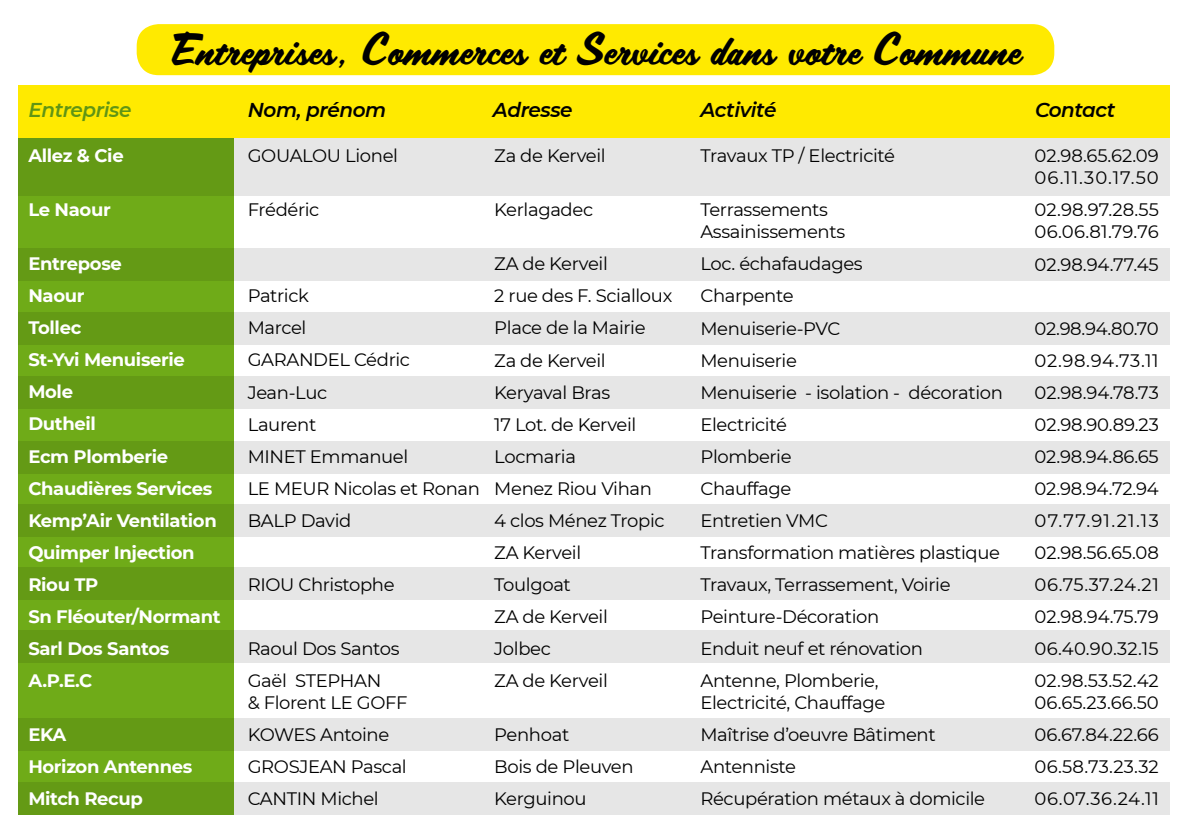
<style>
.page{position:relative;width:1191px;height:840px;background:#fff}
.page>*{position:absolute;margin:0;border:0;box-sizing:border-box;transform-origin:0 0}
.t1{font:40px "Scriptorama Tradeshow JF";color:#000}
.t2{font:italic 600 20px "Montserrat";letter-spacing:-.02em;color:#000}
.t3{font:italic 600 20px "Montserrat";letter-spacing:-.02em;color:#609515}
.t4{font:18px/32px "Montserrat";letter-spacing:-.02em;color:#000}
.t5{font:700 18px/32px "Montserrat";letter-spacing:-.02em;color:#fff}
.t6{font:18px/22px "Montserrat";letter-spacing:.025em;color:#000}
.t7{font:18px/22px "Montserrat";letter-spacing:.005em;color:#000}
</style>
<div class="page">
<div style="left:18px;top:137px;width:215px;height:677px;background:#6fab18"></div>
<svg style="left:18px;top:137px;width:1151px;height:59px;background:#ced8bb"></svg>
<svg style="left:18px;top:248px;width:1151px;height:32px;background:#cdd7be"></svg>
<svg style="left:18px;top:441px;width:1151px;height:32px;background:#cdd7be"></svg>
<svg style="left:18px;top:312px;width:1151px;height:32px;background:#cdd7be"></svg>
<svg style="left:18px;top:504px;width:1151px;height:32px;background:#cdd7be"></svg>
<svg style="left:18px;top:376px;width:1151px;height:33px;background:#cdd7be"></svg>
<svg style="left:18px;top:567px;width:1151px;height:32px;background:#cdd7be"></svg>
<svg style="left:18px;top:717px;width:1151px;height:32px;background:#ced8bf"></svg>
<div style="left:18px;top:85px;width:1151px;height:52px;background:#ffea00"></div>
<svg style="left:18px;top:782px;width:1151px;height:32px;background:#cdd7be"></svg>
<svg style="left:18px;top:630px;width:1151px;height:32px;background:#cdd7be"></svg>
<div style="left:137px;top:24px;width:917px;height:51px;background:#ffea00;border-radius:22px"></div>
<h1 class="t1" style="left:170px;top:22px;width:852px">Entreprises, Commerces et Services dans votre Commune</h1>
<p class="t3" style="left:28px;top:96px;width:105px">Entreprise</p>
<p class="t2" style="left:248px;top:96px;width:140px">Nom, prénom</p>
<p class="t2" style="left:493px;top:96px;width:81px">Adresse</p>
<p class="t2" style="left:700px;top:96px;width:77px">Activité</p>
<p class="t2" style="left:1035px;top:96px;width:82px">Contact</p>
<p class="t5" style="left:28px;top:139px;width:97px">Allez &amp; Cie</p>
<p class="t5" style="left:28px;top:193px;width:84px">Le Naour</p>
<p class="t5" style="left:28px;top:247px;width:194px">Entrepose<br>Naour<br>Tollec<br>St-Yvi Menuiserie<br>Mole<br>Dutheil<br>Ecm Plomberie<br>Chaudières Services<br>Kemp’Air Ventilation<br>Quimper Injection<br>Riou TP<br>Sn Fléouter/Normant<br>Sarl Dos Santos<br>A.P.E.C</p>
<p class="t5" style="left:28px;top:717px;width:166px">EKA<br>Horizon Antennes<br>Mitch Recup</p>
<p class="t4" style="left:248px;top:139px;width:152px">GOUALOU Lionel</p>
<p class="t4" style="left:494px;top:139px;width:113px">Za de Kerveil</p>
<p class="t4" style="left:248px;top:193px;width:73px">Frédéric</p>
<p class="t4" style="left:248px;top:279px;width:234px">Patrick<br>Marcel<br>GARANDEL Cédric<br>Jean-Luc<br>Laurent<br>MINET Emmanuel<br>LE MEUR Nicolas et Ronan<br>BALP David</p>
<p class="t4" style="left:248px;top:567px;width:148px">RIOU Christophe</p>
<p class="t4" style="left:248px;top:631px;width:153px">Raoul Dos Santos<br>Gaël STEPHAN</p>
<p class="t4" style="left:248px;top:685px;width:161px">&amp; Florent LE GOFF<br>KOWES Antoine<br>GROSJEAN Pascal<br>CANTIN Michel</p>
<p class="t4" style="left:494px;top:193px;width:100px">Kerlagadec</p>
<p class="t4" style="left:494px;top:247px;width:179px">ZA de Kerveil<br>2 rue des F. Scialloux<br>Place de la Mairie<br>Za de Kerveil<br>Keryaval Bras<br>17 Lot. de Kerveil<br>Locmaria<br>Menez Riou Vihan<br>4 clos Ménez Tropic<br>ZA Kerveil<br>Toulgoat<br>ZA de Kerveil<br>Jolbec<br>ZA de Kerveil</p>
<p class="t4" style="left:494px;top:717px;width:141px">Penhoat<br>Bois de Pleuven<br>Kerguinou</p>
<p class="t4" style="left:700px;top:139px;width:196px">Travaux TP / Electricité</p>
<p class="t4" style="left:700px;top:198px;width:146px;line-height:22px">Terrassements<br>Assainissements</p>
<p class="t4" style="left:700px;top:247px;width:304px">Loc. échafaudages<br>Charpente<br>Menuiserie-PVC<br>Menuiserie<br>Menuiserie - isolation - décoration<br>Electricité<br>Plomberie<br>Chauffage<br>Entretien VMC<br>Transformation matières plastique<br>Travaux, Terrassement, Voirie<br>Peinture-Décoration<br>Enduit neuf et rénovation<br>Antenne, Plomberie,</p>
<p class="t4" style="left:700px;top:685px;width:286px">Electricité, Chauffage<br>Maîtrise d’oeuvre Bâtiment<br>Antenniste<br>Récupération métaux à domicile</p>
<p class="t6" style="left:1034px;top:144px;width:126px">02.98.65.62.09<br>06.11.30.17.50</p>
<p class="t7" style="left:1034px;top:198px;width:126px">02.98.97.28.55<br>06.06.81.79.76</p>
<p class="t4" style="left:1034px;top:247px;width:126px">02.98.94.77.45</p>
<p class="t4" style="left:1034px;top:311px;width:126px;text-align:justify">02.98.94.80.70<br>02.98.94.73.11<br>02.98.94.78.73<br>02.98.90.89.23<br>02.98.94.86.65<br>02.98.94.72.94<br>07.77.91.21.13<br>02.98.56.65.08<br>06.75.37.24.21<br>02.98.94.75.79<br>06.40.90.32.15<br>02.98.53.52.42</p>
<p class="t4" style="left:1034px;top:685px;width:126px;text-align:justify">06.65.23.66.50<br>06.67.84.22.66<br>06.58.73.23.32<br>06.07.36.24.11</p>
</div>
